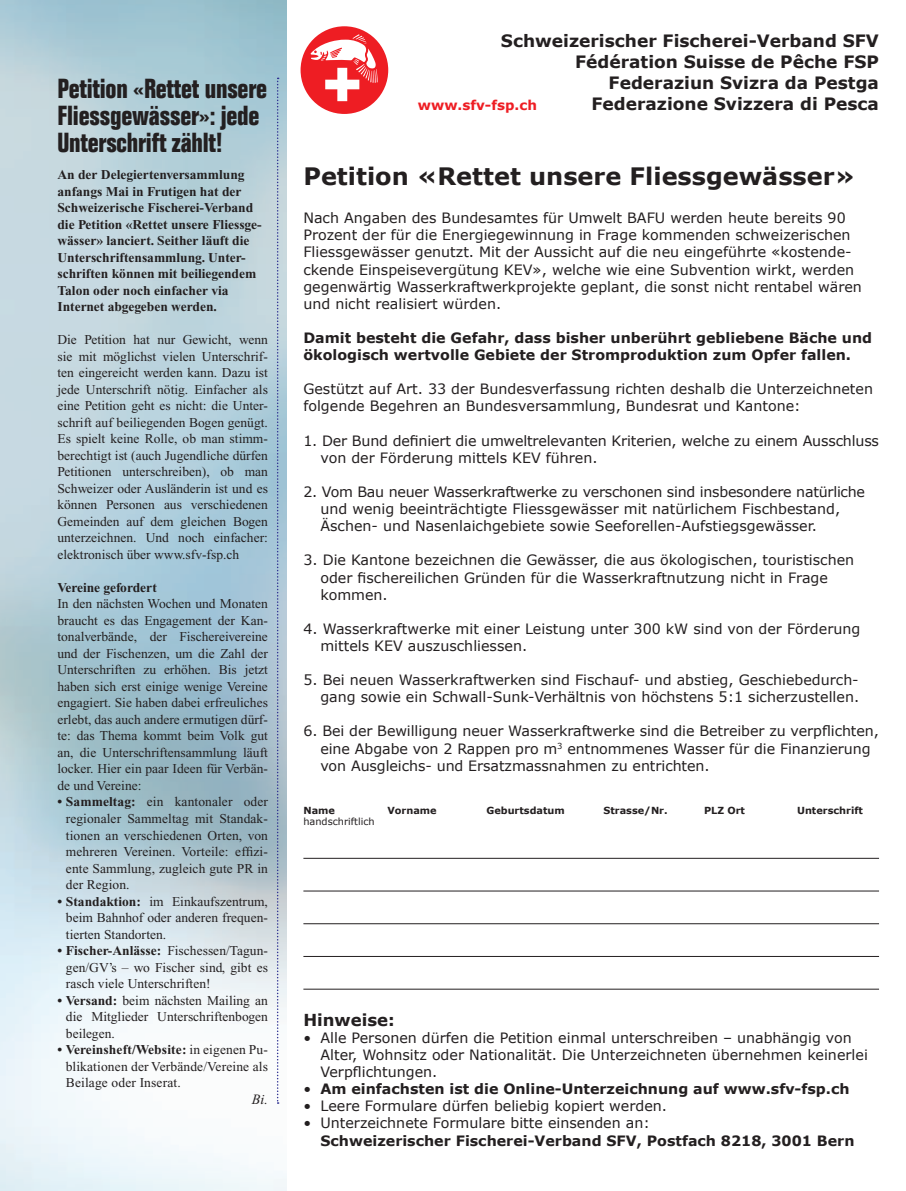
<style>
.page{position:relative;width:906px;height:1191px;background:#fff}
.page>*{position:absolute;margin:0;border:0;box-sizing:border-box;transform-origin:0 0}
.t1{font:700 condensed 27px/27px "Folio";letter-spacing:-.01em;color:#231f20}
.t2{font:700 24px "Verdana";color:#231f20}
.t3{font:700 17.1px/20.9px "Verdana";color:#231f20;text-align:right}
.t4{font:700 16.5px "Verdana";color:#231f20}
.t5{font:14.25px/17.1px "Verdana";color:#231f20}
.t6{font:700 14.25px/17.1px "Verdana";color:#231f20}
.t7{font:italic 14.25px "Times";color:#231f20}
.t8{font:13.5px/16.5px "Times";color:#231f20;text-align:justify}
.t9{font:700 13.5px/16.5px "Times";color:#231f20}
.t10{font:700 13.5px "Verdana";color:#ee1d23}
.t11{font:700 9.75px "Verdana";color:#231f20}
.t12{font:9.75px "Verdana";color:#231f20}
.s1{font-weight:700}
.s2{font-weight:400}
</style>
<div class="page">
<img style="left:0;top:0;width:287px;height:1191px">
<svg style="left:277px;top:78px;width:2px;height:1025px;background:#96a6c7"></svg>
<hr style="left:303px;top:858px;width:576px;height:1px;background:#231f20">
<hr style="left:303px;top:890px;width:576px;height:1px;background:#231f20">
<hr style="left:303px;top:923px;width:576px;height:1px;background:#231f20">
<hr style="left:303px;top:956px;width:576px;height:1px;background:#231f20">
<hr style="left:303px;top:988px;width:576px;height:1px;background:#231f20">
<div style="left:300px;top:26px;width:88px;height:88px;background:#ee1d23;border-radius:50%"></div>
<svg style="left:310px;top:34px;width:67px;height:67px"></svg>
<h1 class="t1" style="left:57px;top:75px;width:211px">Petition «Rettet unsere<br>Fliessgewässer»: jede<br>Unterschrift zählt!</h1>
<p class="t9" style="left:57px;top:167px;width:206px">An der Delegiertenversammlung anfangs Mai in Frutigen hat der Schweizerische Fischerei-Verband die Petition «Rettet unsere Fliessge&shy;wässer» lanciert. Seither läuft die Unterschriftensammlung. Unter&shy;schriften können mit beiliegendem Talon oder noch einfacher via Internet abgegeben werden.</p>
<p class="t8" style="left:57px;top:332px;width:212px">Die Petition hat nur Gewicht, wenn sie mit möglichst vielen Unterschrif&shy;ten eingereicht werden kann. Dazu ist jede Unterschrift nötig. Einfacher als eine Petition geht es nicht: die Unter&shy;schrift auf beiliegenden Bogen genügt.<br>Es spielt keine Rolle, ob man stimm&shy;berechtigt ist (auch Jugendliche dürfen Petitionen unterschreiben), ob man Schweizer oder Ausländerin ist und es können Personen aus verschiedenen Gemeinden auf dem gleichen Bogen unterzeichnen. Und noch einfacher: elektronisch über www.sfv-fsp.ch</p>
<p class="t9" style="left:57px;top:579px;width:101px">Vereine gefordert</p>
<p class="t8" style="left:57px;top:596px;width:212px">In den nächsten Wochen und Monaten braucht es das Engagement der Kan&shy;tonalverbände, der Fischereivereine und der Fischenzen, um die Zahl der Unterschriften zu erhöhen. Bis jetzt haben sich erst einige wenige Vereine engagiert. Sie haben dabei erfreuliches erlebt, das auch andere ermutigen dürf&shy;te: das Thema kommt beim Volk gut an, die Unterschriftensammlung läuft locker. Hier ein paar Ideen für Verbän&shy;de und Vereine:</p>
<p class="t8" style="left:66px;top:793px;width:203px;text-indent:-9px"><span class="s1">• Sammeltag:</span> ein kantonaler oder regionaler Sammeltag mit Standak&shy;tionen an verschiedenen Orten, von mehreren Vereinen. Vorteile: effizi&shy;ente Sammlung, zugleich gute PR in der Region.</p>
<p class="t8" style="left:66px;top:892px;width:203px;text-indent:-9px"><span class="s1">• Standaktion:</span> im Einkaufszentrum, beim Bahnhof oder anderen frequen&shy;tierten Standorten.</p>
<p class="t8" style="left:66px;top:942px;width:203px;text-indent:-9px"><span class="s1">• Fischer-Anlässe:</span> Fischessen/Tagun&shy;gen/GV’s – wo Fischer sind, gibt es rasch viele Unterschriften!</p>
<p class="t8" style="left:66px;top:991px;width:203px;text-indent:-9px"><span class="s1">• Versand:</span> beim nächsten Mailing an die Mitglieder Unterschriftenbogen beilegen.</p>
<p class="t8" style="left:66px;top:1041px;width:203px;text-indent:-8px"><span class="s1">• Vereinsheft/Website:</span> in eigenen Pu&shy;blikationen der Verbände/Vereine als Beilage oder Inserat.</p>
<p class="t7" style="left:252px;top:1091px;width:18px">Bi.</p>
<p class="t3" style="left:501px;top:31px;width:379px">Schweizerischer Fischerei-Verband SFV<br>Fédération Suisse de Pêche FSP<br>Federaziun Svizra da Pestga</p>
<p class="t10" style="left:418px;top:96px;width:121px">www.sfv-fsp.ch</p>
<p class="t3" style="left:591px;top:93px;width:289px">Federazione Svizzera di Pesca</p>
<h2 class="t2" style="left:303px;top:161px;width:553px">Petition «Rettet unsere Fliessgewässer»</h2>
<p class="t5" style="left:303px;top:210px;width:560px">Nach Angaben des Bundesamtes für Umwelt BAFU werden heute bereits 90<br>Prozent der für die Energiegewinnung in Frage kommenden schweizerischen Fliessgewässer genutzt. Mit der Aussicht auf die neu eingeführte «kostende&shy;ckende Einspeisevergütung KEV», welche wie eine Subvention wirkt, werden gegenwärtig Wasserkraftwerkprojekte geplant, die sonst nicht rentabel wären und nicht realisiert würden.</p>
<p class="t6" style="left:303px;top:329px;width:570px">Damit besteht die Gefahr, dass bisher unberührt gebliebene Bäche und ökologisch wertvolle Gebiete der Stromproduktion zum Opfer fallen.</p>
<p class="t5" style="left:303px;top:381px;width:571px">Gestützt auf Art. 33 der Bundesverfassung richten deshalb die Unterzeichneten folgende Begehren an Bundesversammlung, Bundesrat und Kantone:</p>
<p class="t5" style="left:320px;top:432px;width:560px;text-indent:-17px">1. Der Bund definiert die umweltrelevanten Kriterien, welche zu einem Ausschluss von der Förderung mittels KEV führen.</p>
<p class="t5" style="left:320px;top:483px;width:546px;text-indent:-17px">2. Vom Bau neuer Wasserkraftwerke zu verschonen sind insbesondere natürliche und wenig beeinträchtigte Fliessgewässer mit natürlichem Fischbestand,<br>Äschen- und Nasenlaichgebiete sowie Seeforellen-Aufstiegsgewässer.</p>
<p class="t5" style="left:320px;top:552px;width:535px;text-indent:-17px">3. Die Kantone bezeichnen die Gewässer, die aus ökologischen, touristischen oder fischereilichen Gründen für die Wasserkraftnutzung nicht in Frage kommen.</p>
<p class="t5" style="left:320px;top:620px;width:541px;text-indent:-17px">4. Wasserkraftwerke mit einer Leistung unter 300 kW sind von der Förderung mittels KEV auszuschliessen.</p>
<p class="t5" style="left:303px;top:671px;width:557px;text-align:right">5. Bei neuen Wasserkraftwerken sind Fischauf- und abstieg, Geschiebedurch&shy;gang sowie ein Schwall-Sunk-Verhältnis von höchstens 5:1 sicherzustellen.</p>
<p class="t5" style="left:320px;top:723px;width:560px;text-indent:-17px">6. Bei der Bewilligung neuer Wasserkraftwerke sind die Betreiber zu verpflichten, eine Abgabe von 2 Rappen pro m<sup>3</sup> entnommenes Wasser für die Finanzierung von Ausgleichs- und Ersatzmassnahmen zu entrichten.</p>
<p class="t11" style="left:303px;top:803px;width:33px">Name</p>
<p class="t11" style="left:387px;top:803px;width:51px">Vorname</p>
<p class="t11" style="left:486px;top:803px;width:80px">Geburtsdatum</p>
<p class="t11" style="left:603px;top:803px;width:66px">Strasse/Nr.</p>
<p class="t11" style="left:704px;top:803px;width:43px">PLZ Ort</p>
<p class="t11" style="left:797px;top:803px;width:67px">Unterschrift</p>
<p class="t12" style="left:303px;top:815px;width:73px">handschriftlich</p>
<p class="t4" style="left:303px;top:1009px;width:93px">Hinweise:</p>
<p class="t5" style="left:320px;top:1029px;width:549px;text-indent:-17px">• Alle Personen dürfen die Petition einmal unterschreiben – unabhängig von<br>Alter, Wohnsitz oder Nationalität. Die Unterzeichneten übernehmen keinerlei<br>Verpflichtungen.</p>
<p class="t6" style="left:303px;top:1080px;width:547px"><span class="s2">•</span> Am einfachsten ist die Online-Unterzeichnung auf www.sfv-fsp.ch</p>
<p class="t5" style="left:303px;top:1097px;width:365px">• Leere Formulare dürfen beliebig kopiert werden.</p>
<p class="t5" style="left:303px;top:1114px;width:348px">• Unterzeichnete Formulare bitte einsenden an:</p>
<p class="t6" style="left:320px;top:1131px;width:535px">Schweizerischer Fischerei-Verband SFV, Postfach 8218, 3001 Bern</p>
</div>
